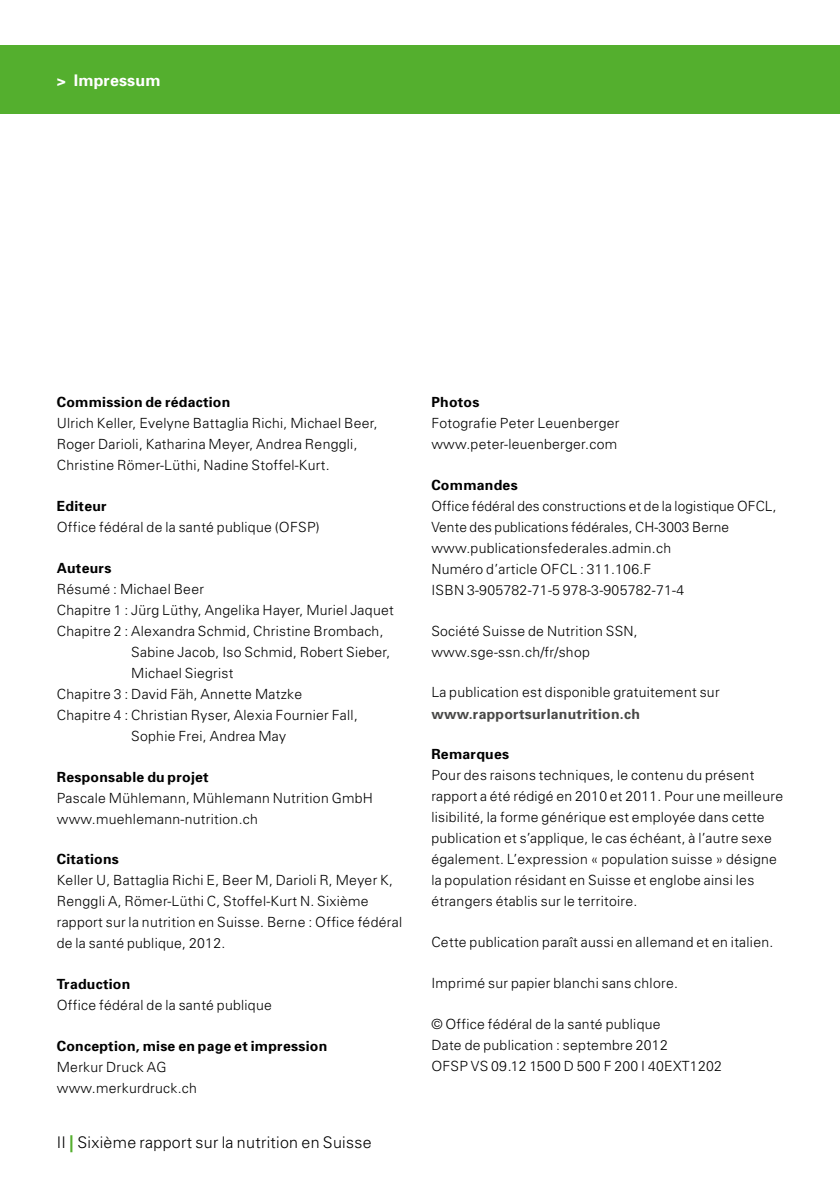
<style>
.page{position:relative;width:840px;height:1191px;background:#fff}
.page>*{position:absolute;margin:0;border:0;box-sizing:border-box;transform-origin:0 0}
.t1{font:300 16px "Univers";letter-spacing:.02em;color:#000}
.t2{font:700 16px "Univers";letter-spacing:.01em;color:#fff}
.t3{font:300 14px/21px "Univers";letter-spacing:.02em;color:#000}
.t4{font:700 14px "Univers";letter-spacing:.02em;color:#000}
.t5{font:700 14px "Univers";letter-spacing:.02em;color:#484847}
.s1{font-weight:700;font-size:17px;color:#54af2e}
</style>
<div class="page">
<div style="left:0;top:45px;width:839px;height:68px;background:#54af2e"></div>
<p class="t2" style="left:57px;top:70px;width:105px">&gt; Impressum</p>
<p class="t4" style="left:57px;top:393px;width:175px">Commission de rédaction</p>
<p class="t3" style="left:57px;top:412px;width:322px">Ulrich Keller, Evelyne Battaglia Richi, Michael Beer,<br>Roger Darioli, Katharina Meyer, Andrea Renggli,<br>Christine Römer-Lüthi, Nadine Stoffel-Kurt.</p>
<p class="t4" style="left:57px;top:497px;width:51px">Editeur</p>
<p class="t3" style="left:57px;top:516px;width:264px">Office fédéral de la santé publique (OFSP)</p>
<p class="t4" style="left:57px;top:559px;width:56px">Auteurs</p>
<p class="t3" style="left:57px;top:578px;width:149px">Résumé : Michael Beer</p>
<p class="t3" style="left:57px;top:599px;width:338px">Chapitre 1 : Jürg Lüthy, Angelika Hayer, Muriel Jaquet</p>
<p class="t3" style="left:57px;top:620px;width:328px">Chapitre 2 : Alexandra Schmid, Christine Brombach,</p>
<p class="t3" style="left:131px;top:641px;width:260px">Sabine Jacob, Iso Schmid, Robert Sieber,</p>
<p class="t3" style="left:131px;top:662px;width:104px">Michael Siegrist</p>
<p class="t3" style="left:57px;top:683px;width:247px">Chapitre 3 : David Fäh, Annette Matzke</p>
<p class="t3" style="left:57px;top:704px;width:302px">Chapitre 4 : Christian Ryser, Alexia Fournier Fall,</p>
<p class="t3" style="left:131px;top:725px;width:156px">Sophie Frei, Andrea May</p>
<p class="t4" style="left:57px;top:768px;width:153px">Responsable du projet</p>
<p class="t3" style="left:57px;top:787px;width:317px">Pascale Mühlemann, Mühlemann Nutrition GmbH www.muehlemann-nutrition.ch</p>
<p class="t4" style="left:57px;top:851px;width:64px">Citations</p>
<p class="t3" style="left:57px;top:870px;width:347px">Keller U, Battaglia Richi E, Beer M, Darioli R, Meyer K, Renggli A, Römer-Lüthi C, Stoffel-Kurt N. Sixième rapport sur la nutrition en Suisse. Berne : Office fédéral de la santé publique, 2012.</p>
<p class="t4" style="left:57px;top:975px;width:75px">Traduction</p>
<p class="t3" style="left:57px;top:994px;width:216px">Office fédéral de la santé publique</p>
<p class="t4" style="left:57px;top:1037px;width:272px">Conception, mise en page et impression</p>
<p class="t3" style="left:57px;top:1056px;width:142px">Merkur Druck AG www.merkurdruck.ch</p>
<p class="t1" style="left:57px;top:1132px;width:316px">II <span class="s1">|</span> Sixième rapport sur la nutrition en Suisse</p>
<p class="t4" style="left:431px;top:393px;width:50px">Photos</p>
<p class="t3" style="left:431px;top:412px;width:190px">Fotografie Peter Leuenberger www.peter-leuenberger.com</p>
<p class="t4" style="left:431px;top:476px;width:88px">Commandes</p>
<p class="t3" style="left:431px;top:495px;width:346px">Office fédéral des constructions et de la logistique OFCL, Vente des publications fédérales, CH-3003 Berne www.publicationsfederales.admin.ch<br>Numéro d’article OFCL : 311.106.F<br>ISBN 3-905782-71-5 978-3-905782-71-4</p>
<p class="t3" style="left:431px;top:620px;width:208px">Société Suisse de Nutrition SSN, www.sge-ssn.ch/fr/shop</p>
<p class="t3" style="left:431px;top:682px;width:290px">La publication est disponible gratuitement sur</p>
<p class="t5" style="left:431px;top:705px;width:210px">www.rapportsurlanutrition.ch</p>
<p class="t4" style="left:431px;top:746px;width:79px">Remarques</p>
<p class="t3" style="left:431px;top:765px;width:353px">Pour des raisons techniques, le contenu du présent rapport a été rédigé en 2010 et 2011. Pour une meilleure lisibilité, la forme générique est employée dans cette publication et s’applique, le cas échéant, à l’autre sexe également. L’expression « population suisse » désigne la population résidant en Suisse et englobe ainsi les étrangers établis sur le territoire.</p>
<p class="t3" style="left:431px;top:931px;width:343px">Cette publication paraît aussi en allemand et en italien.</p>
<p class="t3" style="left:431px;top:972px;width:248px">Imprimé sur papier blanchi sans chlore.</p>
<p class="t3" style="left:431px;top:1013px;width:292px">© Office fédéral de la santé publique<br>Date de publication : septembre 2012<br>OFSP VS 09.12 1500 D 500 F 200 I 40EXT1202</p>
</div>
